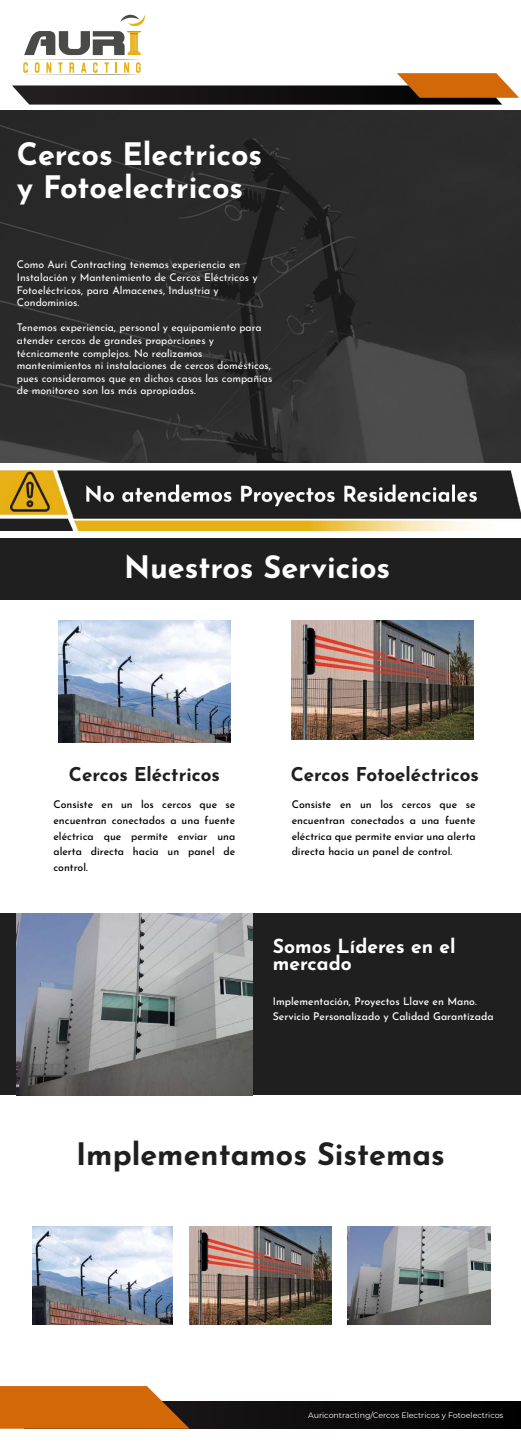
<style>
.page{position:relative;width:521px;height:1453px;background:#fff}
.page>*{position:absolute;margin:0;border:0;box-sizing:border-box;transform-origin:0 0}
.t1{font:700 30.89px/33.6px "Josefin Sans";color:#fff}
.t2{font:700 30.89px "Josefin Sans";color:#1f1f1f}
.t3{font:700 19.43px/17.5px "Josefin Sans";color:#fff}
.t4{font:700 18.99px "Josefin Sans";color:#1f1f1f}
.t5{font:10.59px/12.6px "Josefin Sans";color:#fff}
.t6{font:500 10.59px/15.8px "Josefin Sans";color:#000;text-align:justify}
.t7{font:500 10.59px/15.8px "Josefin Sans";color:#fff}
.t8{font:7.88px "Montserrat";color:#fff}
</style>
<div class="page">
<div style="left:25px;top:1401px;width:496px;height:27px;background:#0c0b0b"></div>
<svg style="left:0;top:1386px;width:190px;height:42px;background:#cb6f1a"></svg>
<svg style="left:12px;top:14px;width:507px;height:91px"></svg>
<img style="left:0;top:111px;width:521px;height:351px">
<div style="left:0;top:538px;width:521px;height:61px;background:#1f1f1f"></div>
<div style="left:0;top:913px;width:521px;height:182px;background:#1f1f1f"></div>
<img style="left:17px;top:913px;width:236px;height:182px">
<img style="left:58px;top:620px;width:173px;height:122px">
<img style="left:32px;top:1226px;width:140px;height:98px">
<img style="left:189px;top:1226px;width:143px;height:98px">
<img style="left:347px;top:1226px;width:143px;height:98px">
<img style="left:0;top:470px;width:521px;height:60px">
<img style="left:292px;top:620px;width:181px;height:119px">
<h1 class="t1" style="left:17px;top:134px;width:247px">Cercos Electricos y Fotoelectricos</h1>
<p class="t5" style="left:17px;top:257px;width:242px">Como Auri Contracting tenemos experiencia en Instalación y Mantenimiento de Cercos Eléctricos y Fotoeléctricos, para Almacenes, Industria y Condominios.</p>
<p class="t5" style="left:17px;top:320px;width:257px">Tenemos experiencia, personal y equipamiento para atender cercos de grandes proporciones y técnicamente complejos. No realizamos mantenimientos ni instalaciones de cercos domésticos, pues consideramos que en dichos casos las compañías de monitoreo son las más apropiadas.</p>
<h1 class="t1" style="left:124px;top:548px;width:268px">Nuestros Servicios</h1>
<h3 class="t4" style="left:69px;top:760px;width:152px">Cercos Eléctricos</h3>
<p class="t6" style="left:53px;top:795px;width:183px">Consiste en un los cercos que se encuentran conectados a una fuente eléctrica que permite enviar una alerta directa hacia un panel de control.</p>
<h3 class="t4" style="left:291px;top:760px;width:190px">Cercos Fotoeléctricos</h3>
<p class="t6" style="left:292px;top:795px;width:186px">Consiste en un los cercos que se encuentran conectados a una fuente eléctrica que permite enviar una alerta directa hacia un panel de control.</p>
<h2 class="t3" style="left:273px;top:935px;width:184px">Somos Líderes en el mercado</h2>
<p class="t7" style="left:273px;top:992px;width:222px">Implementación, Proyectos Llave en Mano.<br>Servicio Personalizado y Calidad Garantizada</p>
<h1 class="t2" style="left:76px;top:1130px;width:370px">Implementamos Sistemas</h1>
<p class="t8" style="left:308px;top:1410px;width:197px">Auricontracting/Cercos Electricos y Fotoelectricos</p>
</div>
